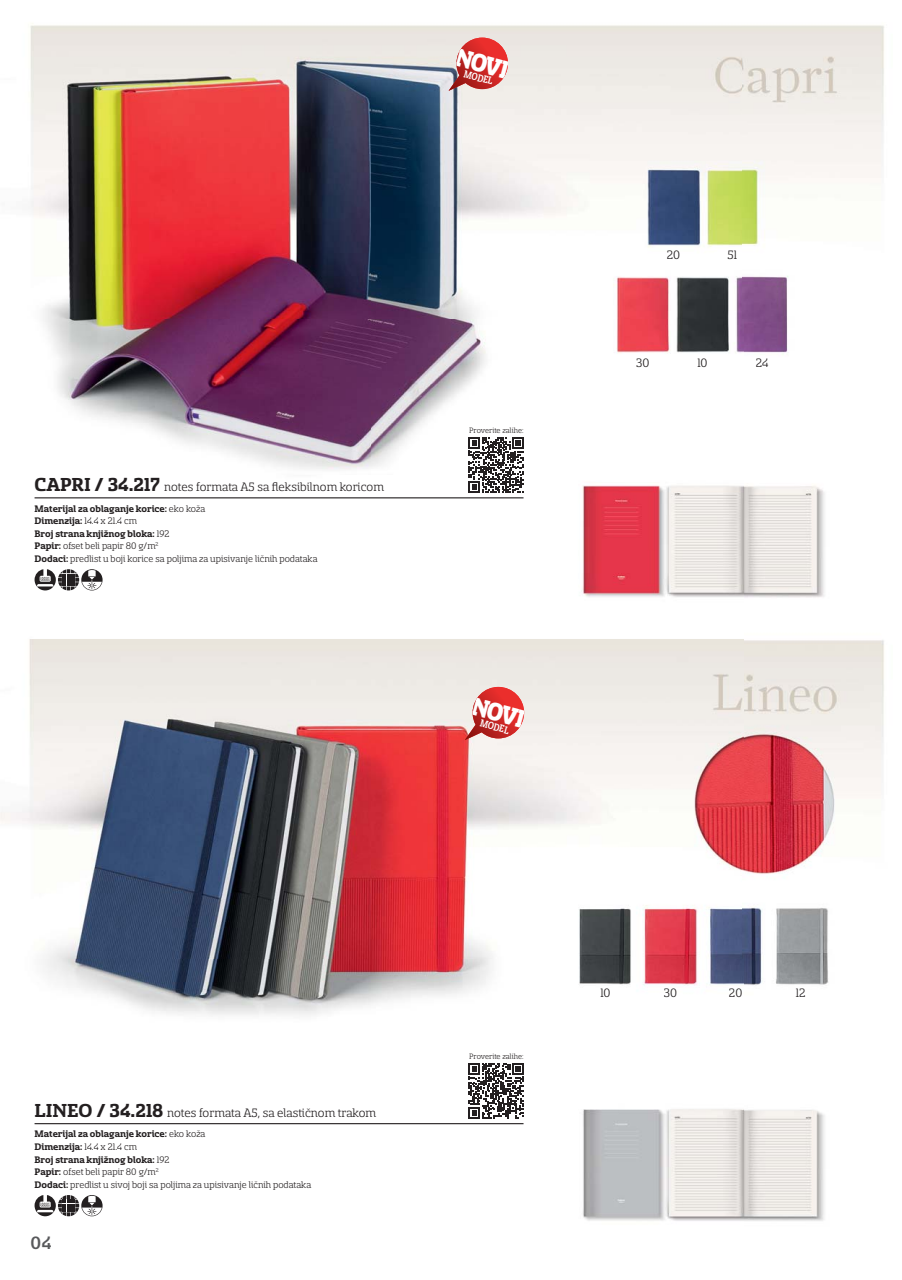
<style>
.page{position:relative;width:902px;height:1280px;background:#fff}
.page>*{position:absolute;margin:0;border:0;box-sizing:border-box;transform-origin:0 0}
.t1{font:900 28.05px "Sancoale Slab Norm";color:#fff;scale:.83 1}
.t2{font:500 19.8px "Sancoale Slab Norm";color:#58595b}
.t3{font:13.5px "Sancoale Slab Norm";color:#231f20}
.t4{font:500 11.4px "Sancoale Slab Cond";color:#fff}
.t5{font:500 10.95px "Sancoale Slab Cond";color:#fff}
.t6{font:10.5px/12.6px "Sancoale Slab Norm";color:#231f20}
.t7{font:8.55px "Sancoale Slab Norm";color:#231f20}
.s1{font-weight:700;font-size:20.85px}
.s2{font-weight:700}
</style>
<div class="page">
<img style="left:0;top:23px;width:884px;height:1198px">
<svg style="left:35px;top:569px;width:68px;height:21px"></svg>
<svg style="left:35px;top:1195px;width:68px;height:21px"></svg>
<svg style="left:468px;top:437px;width:55px;height:56px"></svg>
<svg style="left:468px;top:1063px;width:55px;height:55px"></svg>
<hr style="left:35px;top:497px;width:488px;height:1px;background:#231f20">
<hr style="left:35px;top:1123px;width:488px;height:1px;background:#231f20">
<svg style="left:448px;top:38px;width:60px;height:53px"></svg>
<svg style="left:464px;top:687px;width:60px;height:53px"></svg>
<h1 class="t1" style="left:460px;top:42px;width:66px;rotate:15deg">NOVI</h1>
<p class="t5" style="left:465px;top:68px;width:30px;rotate:15deg">MODEL</p>
<p class="t4" style="left:465px;top:70px;width:31px;rotate:15deg">MODEL</p>
<p class="t3" style="left:35px;top:482px;width:351px"><span class="s1">CAPRI / 34.217</span> notes formata A5 sa fleksibilnom koricom</p>
<p class="t6" style="left:35px;top:503px;width:284px"><span class="s2">Materijal za oblaganje korice:</span> eko koža<br><span class="s2">Dimenzija:</span> 14.4 x 21.4 cm<br><span class="s2">Broj strana knjižnog bloka:</span> 192<br><span class="s2">Papir:</span> ofset beli papir 80 g/m<sup>2<br></sup><span class="s2">Dodaci:</span> predlist u boji korice sa poljima za upisivanje ličnih podataka</p>
<p class="t7" style="left:469px;top:427px;width:56px">Proverite zalihe:</p>
<h1 class="t1" style="left:476px;top:692px;width:66px;rotate:15deg">NOVI</h1>
<p class="t5" style="left:481px;top:718px;width:30px;rotate:15deg">MODEL</p>
<p class="t4" style="left:481px;top:719px;width:31px;rotate:15deg">MODEL</p>
<p class="t3" style="left:666px;top:249px;width:15px">20</p>
<p class="t3" style="left:727px;top:249px;width:11px">51</p>
<p class="t3" style="left:636px;top:357px;width:15px">30</p>
<p class="t3" style="left:697px;top:357px;width:12px">10</p>
<p class="t3" style="left:755px;top:357px;width:14px">24</p>
<p class="t3" style="left:35px;top:1107px;width:343px"><span class="s1">LINEO / 34.218</span> notes formata A5, sa elastičnom trakom</p>
<p class="t6" style="left:35px;top:1128px;width:278px"><span class="s2">Materijal za oblaganje korice:</span> eko koža<br><span class="s2">Dimenzija:</span> 14.4 x 21.4 cm<br><span class="s2">Broj strana knjižnog bloka:</span> 192<br><span class="s2">Papir:</span> ofset beli papir 80 g/m<sup>2<br></sup><span class="s2">Dodaci:</span> predlist u sivoj boji sa poljima za upisivanje ličnih podataka</p>
<h2 class="t2" style="left:31px;top:1235px;width:22px">04</h2>
<p class="t7" style="left:469px;top:1053px;width:56px">Proverite zalihe:</p>
<p class="t3" style="left:600px;top:987px;width:12px">10</p>
<p class="t3" style="left:663px;top:987px;width:15px">30</p>
<p class="t3" style="left:729px;top:987px;width:15px">20</p>
<p class="t3" style="left:795px;top:987px;width:11px">12</p>
</div>
